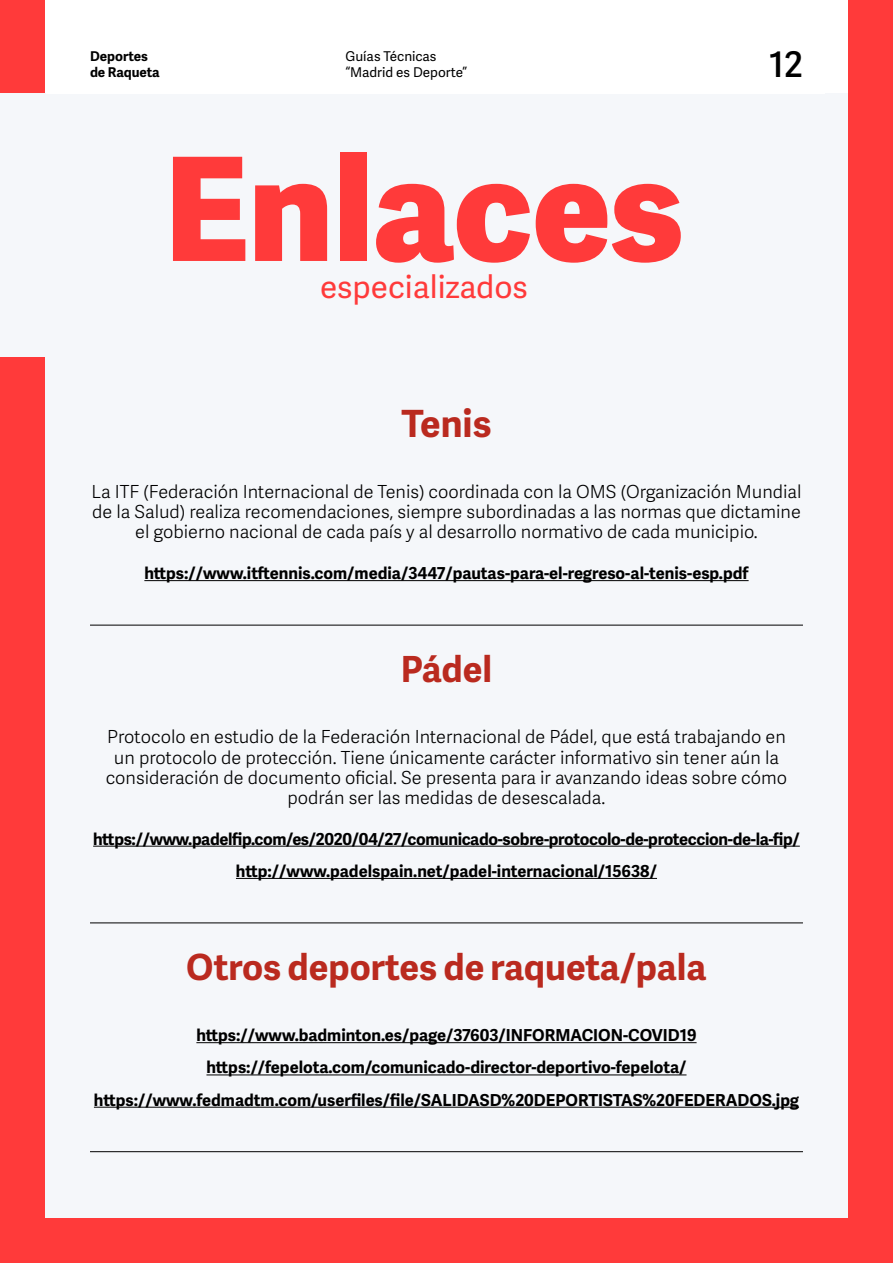
<style>
.page{position:relative;width:893px;height:1263px;background:#ff3a3a}
.page>*{position:absolute;margin:0;border:0;box-sizing:border-box;transform-origin:0 0}
.Body_Text{font:800 144px "Adelle Sans";color:#ff3a3a}
.Contenido_de_la_tabl{font:700 37.5px "Adelle Sans";color:#ba2a1f}
.Contenido_de_la_tabl-2{font:700 36px "Adelle Sans";color:#ba2a1f}
.Body_Text-2{font:600 35.4px "Adelle Sans";color:#000}
.Body_Text-3{font:31.5px "Adelle Sans";color:#ff3a3a}
.Contenido_de_la_tabl-3{font:300 18px/20.2px "Adelle Sans";color:#000;text-align:center}
.Contenido_de_la_tabl-4{font:700 16.5px/32.2px "Adelle Sans";color:#000;text-align:center}
.Contenido_de_la_tabl-5{font:700 16.5px/32.2px "Adelle Sans";letter-spacing:-.02em;color:#000;text-align:center}
.Body_Text-4{font:13.5px/16.5px "Adelle Sans";color:#000}
.Body_Text-5{font:700 13.5px/16.5px "Adelle Sans";color:#000}
</style>
<div class="page">
<div style="left:45px;top:0;width:803px;height:1218px;background:#fff"></div>
<div style="left:45px;top:94px;width:803px;height:1124px;background:#f5f7fa"></div>
<div style="left:0;top:94px;width:45px;height:263px;background:#f5f7fa"></div>
<hr style="left:144px;top:580px;width:605px;height:1px;background:#000">
<hr style="left:90px;top:625px;width:713px;height:1px;background:#000">
<hr style="left:93px;top:846px;width:707px;height:1px;background:#000">
<hr style="left:236px;top:878px;width:421px;height:1px;background:#000">
<hr style="left:90px;top:922px;width:713px;height:1px;background:#000">
<hr style="left:196px;top:1042px;width:501px;height:1px;background:#000">
<hr style="left:206px;top:1074px;width:480px;height:1px;background:#000">
<hr style="left:94px;top:1107px;width:705px;height:1px;background:#000">
<hr style="left:90px;top:1151px;width:713px;height:1px;background:#000">
<p class="Body_Text-5" style="left:90px;top:47px;width:71px">Deportes de Raqueta</p>
<p class="Body_Text-4" style="left:345px;top:47px;width:123px">Guías Técnicas “Madrid es Deporte”</p>
<p class="Body_Text-2" style="left:769px;top:39px;width:35px">12</p>
<p class="Body_Text" style="left:164px;top:103px;width:521px">Enlaces</p>
<p class="Body_Text-3" style="left:320px;top:265px;width:209px">especializados</p>
<p class="Contenido_de_la_tabl" style="left:401px;top:396px;width:91px">Tenis</p>
<p class="Contenido_de_la_tabl-3" style="left:91px;top:481px;width:712px">La ITF (Federación Internacional de Tenis) coordinada con la OMS (Organización Mundial de la Salud) realiza recomendaciones, siempre subordinadas a las normas que dictamine el gobierno nacional de cada país y al desarrollo normativo de cada municipio.</p>
<p class="Contenido_de_la_tabl-4" style="left:144px;top:556px;width:606px">https://www.itftennis.com/media/3447/pautas-para-el-regreso-al-tenis-esp.pdf</p>
<p class="Contenido_de_la_tabl-2" style="left:401px;top:643px;width:93px">Pádel</p>
<p class="Contenido_de_la_tabl-3" style="left:106px;top:726px;width:683px">Protocolo en estudio de la Federación Internacional de Pádel, que está trabajando en un protocolo de protección. Tiene únicamente carácter informativo sin tener aún la consideración de documento oficial. Se presenta para ir avanzando ideas sobre cómo podrán ser las medidas de desescalada.</p>
<p class="Contenido_de_la_tabl-5" style="left:93px;top:822px;width:708px">https://www.padelfip.com/es/2020/04/27/comunicado-sobre-protocolo-de-proteccion-de-la-fip/ http://www.padelspain.net/padel-internacional/15638/</p>
<p class="Contenido_de_la_tabl-2" style="left:186px;top:941px;width:522px">Otros deportes de raqueta/pala</p>
<p class="Contenido_de_la_tabl-4" style="left:94px;top:1018px;width:707px">https://www.badminton.es/page/37603/INFORMACION-COVID19 https://fepelota.com/comunicado-director-deportivo-fepelota/ https://www.fedmadtm.com/userfiles/file/SALIDASD%20DEPORTISTAS%20FEDERADOS.jpg</p>
</div>
